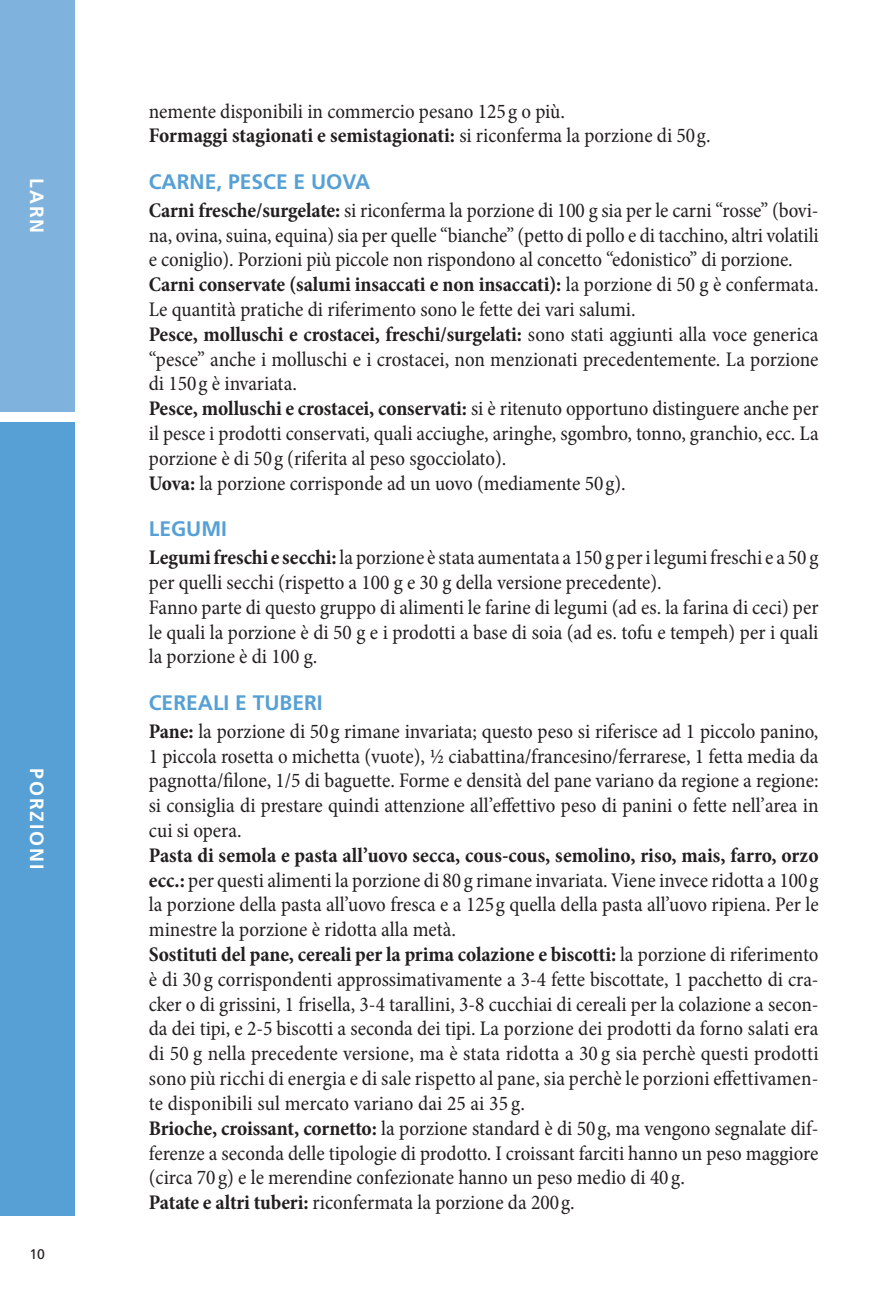
<style>
.page{position:relative;width:893px;height:1290px;background:#fff}
.page>*{position:absolute;margin:0;border:0;box-sizing:border-box;transform-origin:0 0}
.paragrafo{font:condensed 21px/24.8px "Minion Pro";color:#231f20;text-align:justify}
.paragrafo-2{font:700 condensed 21px "Minion Pro";color:#231f20}
.titoletto_paragrafo{font:700 21px "Frutiger LT Std";color:#56a0d5}
.intestazione_dx{font:700 19.25px "Frutiger LT Std";letter-spacing:.1em;color:#fff}
.t1{font:14px "Frutiger LT Std";color:#231f20}
.s1{font-weight:400}
.s2{font-weight:700}
</style>
<div class="page">
<div style="left:0;top:422px;width:74px;height:793px;background:#56a0d5"></div>
<div style="left:0;top:0;width:74px;height:412px;background:#7fb3dd"></div>
<p class="intestazione_dx" style="left:48px;top:178px;width:56px;rotate:90deg">LARN</p>
<p class="intestazione_dx" style="left:48px;top:768px;width:103px;rotate:90deg">PORZIONI</p>
<p class="t1" style="left:29px;top:1246px;width:17px">10</p>
<p class="paragrafo" style="left:149px;top:99px;width:418px">nemente disponibili in commercio pesano 125 g o più.</p>
<p class="paragrafo-2" style="left:149px;top:121px;width:563px">Formaggi stagionati e semistagionati: <span class="s1">si riconferma la porzione di 50 g.</span></p>
<p class="titoletto_paragrafo" style="left:149px;top:169px;width:223px">CARNE, PESCE E UOVA</p>
<p class="paragrafo" style="left:149px;top:198px;width:671px"><span class="s2">Carni fresche/surgelate:</span> si riconferma la porzione di 100 g sia per le carni “rosse” (bovi&shy;na, ovina, suina, equina) sia per quelle “bianche” (petto di pollo e di tacchino, altri volatili e coniglio). Porzioni più piccole non rispondono al concetto “edonistico” di porzione.</p>
<p class="paragrafo" style="left:149px;top:272px;width:671px"><span class="s2">Carni conservate (salumi insaccati e non insaccati):</span> la porzione di 50 g è confermata.<br>Le quantità pratiche di riferimento sono le fette dei vari salumi.</p>
<p class="paragrafo" style="left:149px;top:322px;width:671px"><span class="s2">Pesce, molluschi e crostacei, freschi/surgelati:</span> sono stati aggiunti alla voce generica “pesce” anche i molluschi e i crostacei, non menzionati precedentemente. La porzione di 150 g è invariata.</p>
<p class="paragrafo" style="left:149px;top:396px;width:671px"><span class="s2">Pesce, molluschi e crostacei, conservati:</span> si è ritenuto opportuno distinguere anche per il pesce i prodotti conservati, quali acciughe, aringhe, sgombro, tonno, granchio, ecc. La porzione è di 50 g (riferita al peso sgocciolato).</p>
<p class="paragrafo" style="left:149px;top:471px;width:478px"><span class="s2">Uova:</span> la porzione corrisponde ad un uovo (mediamente 50 g).</p>
<p class="titoletto_paragrafo" style="left:149px;top:517px;width:80px">LEGUMI</p>
<p class="paragrafo" style="left:149px;top:545px;width:671px"><span class="s2">Legumi freschi e secchi:</span> la porzione è stata aumentata a 150 g per i legumi freschi e a 50 g per quelli secchi (rispetto a 100 g e 30 g della versione precedente).</p>
<p class="paragrafo" style="left:149px;top:595px;width:671px">Fanno parte di questo gruppo di alimenti le farine di legumi (ad es. la farina di ceci) per le quali la porzione è di 50 g e i prodotti a base di soia (ad es. tofu e tempeh) per i quali la porzione è di 100 g.</p>
<p class="titoletto_paragrafo" style="left:149px;top:690px;width:175px">CEREALI E TUBERI</p>
<p class="paragrafo" style="left:149px;top:719px;width:671px"><span class="s2">Pane:</span> la porzione di 50 g rimane invariata; questo peso si riferisce ad 1 piccolo panino, 1 piccola rosetta o michetta (vuote), ½ ciabattina/francesino/ferrarese, 1 fetta media da pagnotta/filone, 1/5 di baguette. Forme e densità del pane variano da regione a regione: si consiglia di prestare quindi attenzione all’effettivo peso di panini o fette nell’area in cui si opera.</p>
<p class="paragrafo" style="left:149px;top:843px;width:671px"><span class="s2">Pasta di semola e pasta all’uovo secca, cous-cous, semolino, riso, mais, farro, orzo ecc.:</span> per questi alimenti la porzione di 80 g rimane invariata. Viene invece ridotta a 100 g la porzione della pasta all’uovo fresca e a 125 g quella della pasta all’uovo ripiena. Per le minestre la porzione è ridotta alla metà.</p>
<p class="paragrafo" style="left:149px;top:942px;width:671px"><span class="s2">Sostituti del pane, cereali per la prima colazione e biscotti:</span> la porzione di riferimento è di 30 g corrispondenti approssimativamente a 3-4 fette biscottate, 1 pacchetto di cra&shy;cker o di grissini, 1 frisella, 3-4 tarallini, 3-8 cucchiai di cereali per la colazione a secon&shy;da dei tipi, e 2-5 biscotti a seconda dei tipi. La porzione dei prodotti da forno salati era di 50 g nella precedente versione, ma è stata ridotta a 30 g sia perchè questi prodotti sono più ricchi di energia e di sale rispetto al pane, sia perchè le porzioni effettivamen&shy;te disponibili sul mercato variano dai 25 ai 35 g.</p>
<p class="paragrafo" style="left:149px;top:1116px;width:671px"><span class="s2">Brioche, croissant, cornetto:</span> la porzione standard è di 50 g, ma vengono segnalate dif&shy;ferenze a seconda delle tipologie di prodotto. I croissant farciti hanno un peso maggiore (circa 70 g) e le merendine confezionate hanno un peso medio di 40 g.</p>
<p class="paragrafo" style="left:149px;top:1190px;width:427px"><span class="s2">Patate e altri tuberi:</span> riconfermata la porzione da 200 g.</p>
</div>
